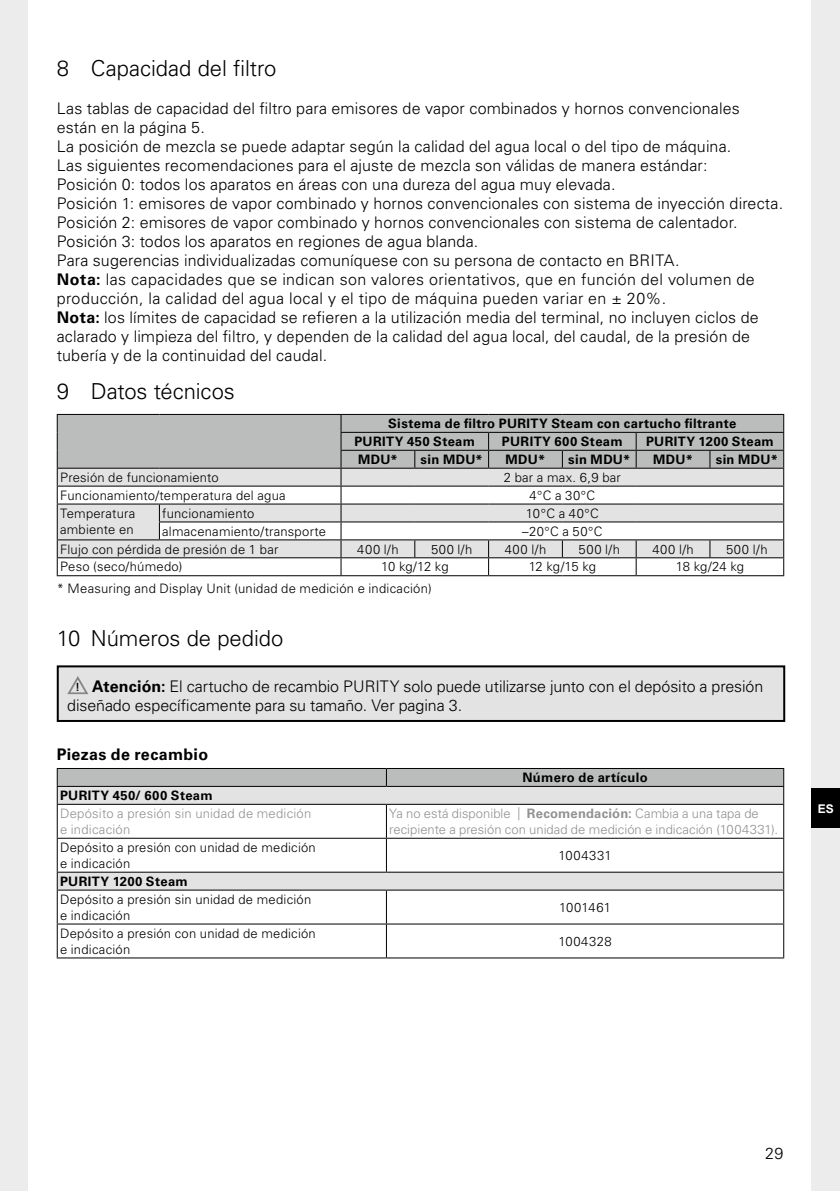
<style>
.page{position:relative;width:840px;height:1191px;background:#fff}
.page>*{position:absolute;margin:0;border:0;box-sizing:border-box;transform-origin:0 0}
.t1{font:300 22px "Univers LT Pro 45";letter-spacing:-.005em;color:#000}
.t2{font:300 16px/19px "Univers LT Pro 45";letter-spacing:.01em;color:#000}
.t3{font:700 16px "Univers LT Pro 65";letter-spacing:.02em;color:#000}
.t4{font:300 13px/16px "Univers LT Pro 45";letter-spacing:.015em;color:#000}
.t5{font:700 13px/18px "Univers LT Pro 65";letter-spacing:.03em;color:#000}
.t6{font:300 13px/16px "Univers LT Pro 45";letter-spacing:.005em;color:#919291}
.t7{font:300 13px "Univers LT Pro 45";letter-spacing:.05em;color:#000}
.t8{font:300 13px "Univers LT Pro 45";letter-spacing:.045em;color:#000}
.t9{font:700 12px "Arial";color:#fff}
.s1{font-family:"Univers LT Pro 65";font-weight:700}
.s2{font-family:"Univers LT Pro 65";font-weight:700;font-size:11.2px}
</style>
<div class="page">
<div style="left:0;top:0;width:28px;height:1191px;background:#ececec"></div>
<div style="left:811px;top:0;width:28px;height:1191px;background:#ececec"></div>
<div style="left:811px;top:788px;width:28px;height:40px;background:#000"></div>
<hr style="left:341px;top:575px;width:73px;height:1px;background:#000">
<hr style="left:414px;top:575px;width:74px;height:1px;background:#000">
<hr style="left:488px;top:575px;width:74px;height:1px;background:#000">
<hr style="left:562px;top:575px;width:73px;height:1px;background:#000">
<hr style="left:635px;top:575px;width:74px;height:1px;background:#000">
<hr style="left:709px;top:575px;width:74px;height:1px;background:#000">
<hr style="left:57px;top:575px;width:102px;height:1px;background:#000">
<hr style="left:159px;top:575px;width:182px;height:1px;background:#000">
<svg style="left:57px;top:414px;width:726px;height:161px"></svg>
<div style="left:58px;top:666px;width:725px;height:55px;background:#e3e3e3"></div>
<svg style="left:67px;top:676px;width:21px;height:18px"></svg>
<div style="left:57px;top:665px;width:727px;height:57px;border:2px solid #000"></div>
<svg style="left:58px;top:805px;width:724px;height:84px"></svg>
<svg style="left:57px;top:768px;width:726px;height:36px;background:#c1c1c1"></svg>
<hr style="left:57px;top:804px;width:329px;height:1px;background:#000">
<hr style="left:57px;top:805px;width:1px;height:32px;background:#000">
<hr style="left:386px;top:804px;width:397px;height:1px;background:#000">
<hr style="left:386px;top:805px;width:1px;height:32px;background:#000">
<hr style="left:782px;top:805px;width:1px;height:32px;background:#000">
<hr style="left:57px;top:837px;width:329px;height:1px;background:#000">
<hr style="left:57px;top:838px;width:1px;height:33px;background:#000">
<hr style="left:386px;top:837px;width:397px;height:1px;background:#000">
<hr style="left:386px;top:838px;width:1px;height:33px;background:#000">
<hr style="left:782px;top:838px;width:1px;height:33px;background:#000">
<hr style="left:57px;top:871px;width:329px;height:1px;background:#000">
<svg style="left:57px;top:872px;width:1px;height:17px"></svg>
<hr style="left:386px;top:871px;width:397px;height:1px;background:#000">
<svg style="left:782px;top:872px;width:1px;height:17px"></svg>
<hr style="left:57px;top:889px;width:329px;height:1px;background:#000">
<hr style="left:57px;top:890px;width:1px;height:33px;background:#000">
<hr style="left:386px;top:889px;width:397px;height:1px;background:#000">
<hr style="left:386px;top:890px;width:1px;height:33px;background:#000">
<hr style="left:782px;top:890px;width:1px;height:33px;background:#000">
<hr style="left:57px;top:923px;width:329px;height:1px;background:#000">
<hr style="left:57px;top:924px;width:1px;height:33px;background:#000">
<hr style="left:386px;top:923px;width:397px;height:1px;background:#000">
<hr style="left:386px;top:924px;width:1px;height:33px;background:#000">
<hr style="left:782px;top:924px;width:1px;height:33px;background:#000">
<hr style="left:57px;top:957px;width:329px;height:1px;background:#000">
<hr style="left:386px;top:957px;width:397px;height:1px;background:#000">
<h1 class="t1" style="left:57px;top:53px;width:221px">8 Capacidad del filtro</h1>
<p class="t2" style="left:57px;top:98px;width:727px">Las tablas de capacidad del filtro para emisores de vapor combinados y hornos convencionales están en la página 5.<br>La posición de mezcla se puede adaptar según la calidad del agua local o del tipo de máquina.<br>Las siguientes recomendaciones para el ajuste de mezcla son válidas de manera estándar:<br>Posición 0: todos los aparatos en áreas con una dureza del agua muy elevada.<br>Posición 1: emisores de vapor combinado y hornos convencionales con sistema de inyección directa.<br>Posición 2: emisores de vapor combinado y hornos convencionales con sistema de calentador.<br>Posición 3: todos los aparatos en regiones de agua blanda.<br>Para sugerencias individualizadas comuníquese con su persona de contacto en BRITA.<br><span class="s1">Nota:</span> las capacidades que se indican son valores orientativos, que en función del volumen de producción, la calidad del agua local y el tipo de máquina pueden variar en ± 20%.<br><span class="s1">Nota:</span> los límites de capacidad se refieren a la utilización media del terminal, no incluyen ciclos de aclarado y limpieza del filtro, y dependen de la calidad del agua local, del caudal, de la presión de tubería y de la continuidad del caudal.</p>
<h1 class="t1" style="left:57px;top:376px;width:179px">9 Datos técnicos</h1>
<p class="t5" style="left:354px;top:414px;width:383px;text-indent:34px">Sistema de filtro PURITY Steam con cartucho filtrante<br>PURITY 450 Steam</p>
<p class="t5" style="left:501px;top:432px;width:122px">PURITY 600 Steam</p>
<p class="t5" style="left:645px;top:432px;width:129px">PURITY 1200 Steam</p>
<p class="t5" style="left:358px;top:450px;width:41px">MDU*</p>
<p class="t5" style="left:420px;top:450px;width:64px">sin MDU*</p>
<p class="t5" style="left:505px;top:450px;width:41px">MDU*</p>
<p class="t5" style="left:568px;top:450px;width:64px">sin MDU*</p>
<p class="t5" style="left:652px;top:450px;width:41px">MDU*</p>
<p class="t5" style="left:715px;top:450px;width:64px">sin MDU*</p>
<p class="t4" style="left:60px;top:469px;width:160px">Presión de funcionamiento</p>
<p class="t4" style="left:503px;top:469px;width:118px">2 bar a max. 6,9 bar</p>
<p class="t4" style="left:60px;top:487px;width:227px">Funcionamiento/temperatura del agua</p>
<p class="t4" style="left:529px;top:487px;width:67px">4°C a 30°C</p>
<p class="t4" style="left:60px;top:505px;width:76px">Temperatura ambiente en</p>
<p class="t4" style="left:162px;top:505px;width:93px">funcionamiento</p>
<p class="t4" style="left:525px;top:505px;width:74px">10°C a 40°C</p>
<p class="t4" style="left:162px;top:522px;width:165px">almacenamiento/transporte</p>
<p class="t4" style="left:522px;top:522px;width:82px">–20°C a 50°C</p>
<p class="t4" style="left:60px;top:540px;width:220px">Flujo con pérdida de presión de 1 bar</p>
<p class="t4" style="left:357px;top:540px;width:43px">400 l/h</p>
<p class="t4" style="left:431px;top:540px;width:43px">500 l/h</p>
<p class="t4" style="left:504px;top:540px;width:43px">400 l/h</p>
<p class="t4" style="left:578px;top:540px;width:43px">500 l/h</p>
<p class="t4" style="left:652px;top:540px;width:43px">400 l/h</p>
<p class="t4" style="left:725px;top:540px;width:43px">500 l/h</p>
<p class="t4" style="left:60px;top:558px;width:124px">Peso (seco/húmedo)</p>
<p class="t4" style="left:381px;top:558px;width:69px">10 kg/12 kg</p>
<p class="t4" style="left:528px;top:558px;width:69px">12 kg/15 kg</p>
<p class="t4" style="left:675px;top:558px;width:70px">18 kg/24 kg</p>
<p class="t4" style="left:57px;top:580px;width:376px">* Measuring and Display Unit (unidad de medición e indicación)</p>
<h1 class="t1" style="left:57px;top:623px;width:228px">10 Números de pedido</h1>
<p class="t2" style="left:67px;top:677px;width:697px;text-indent:8px"><span class="s2">!</span> <span class="s1">Atención:</span> El cartucho de recambio PURITY solo puede utilizarse junto con el depósito a presión diseñado específicamente para su tamaño. Ver pagina 3.</p>
<p class="t3" style="left:57px;top:743px;width:153px">Piezas de recambio</p>
<p class="t5" style="left:522px;top:768px;width:127px">Número de artículo</p>
<p class="t5" style="left:60px;top:786px;width:154px">PURITY 450/ 600 Steam</p>
<p class="t6" style="left:60px;top:805px;width:252px">Depósito a presión sin unidad de medición e indicación</p>
<p class="t6" style="left:389px;top:805px;width:390px">Ya no está disponible | <span class="s1">Recomendación:</span> Cambia a una tapa de recipiente a presión con unidad de medición e indicación (1004331).</p>
<p class="t4" style="left:60px;top:839px;width:257px">Depósito a presión con unidad de medición e indicación</p>
<p class="t7" style="left:558px;top:846px;width:55px">1004331</p>
<p class="t5" style="left:60px;top:871px;width:129px">PURITY 1200 Steam</p>
<p class="t4" style="left:60px;top:891px;width:252px">Depósito a presión sin unidad de medición e indicación</p>
<p class="t4" style="left:559px;top:899px;width:53px">1001461</p>
<p class="t4" style="left:60px;top:924px;width:257px">Depósito a presión con unidad de medición e indicación</p>
<p class="t8" style="left:558px;top:932px;width:55px">1004328</p>
<p class="t9" style="left:817px;top:800px;width:18px">ES</p>
<p class="t2" style="left:764px;top:1143px;width:20px">29</p>
</div>
